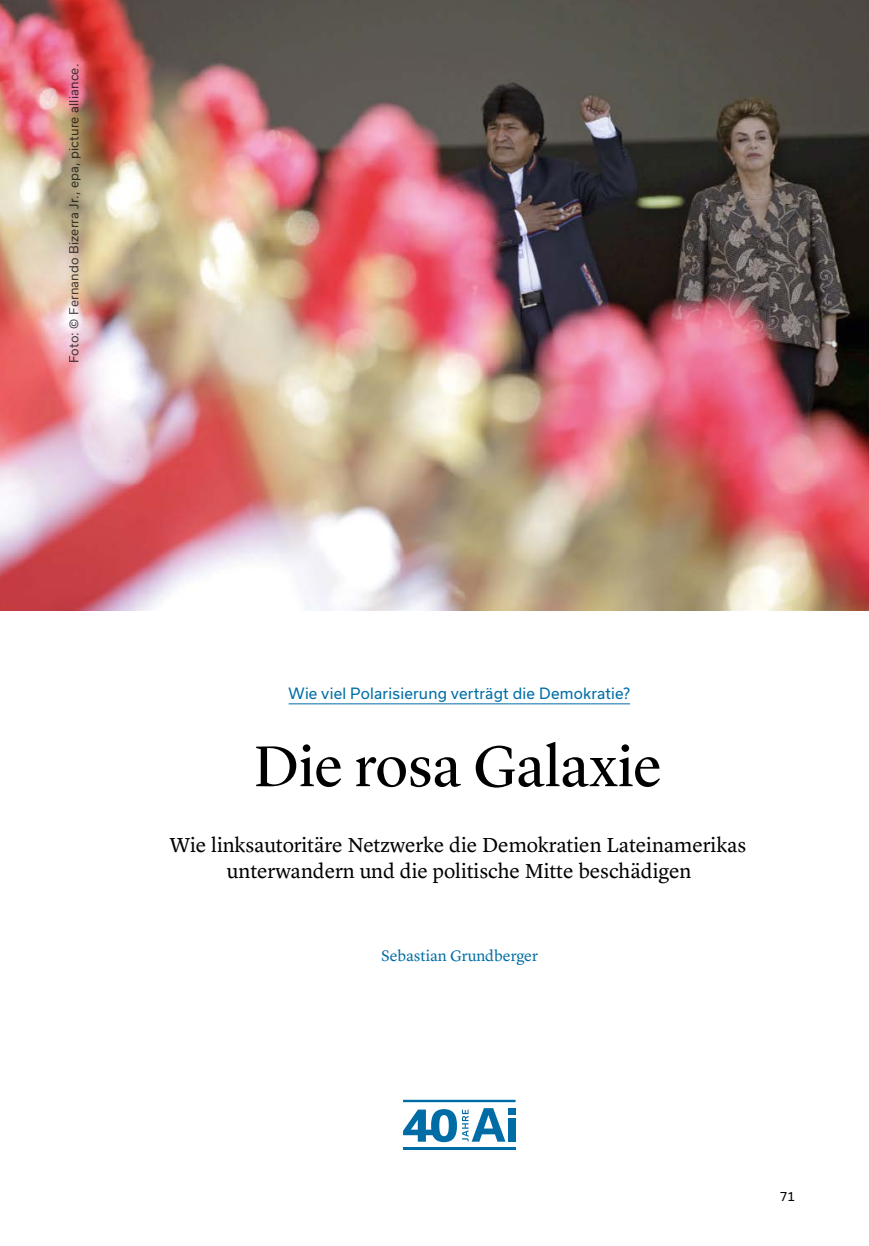
<style>
.page{position:relative;width:869px;height:1246px;background:#fff}
.page>*{position:absolute;margin:0;border:0;box-sizing:border-box;transform-origin:0 0}
.t1{font:59.5px "Lyon Display";color:#000}
.t2{font:21px/26.2px "Lyon Text";letter-spacing:-.005em;color:#000;text-align:center}
.t3{font:15.75px "Lyon Text";color:#006ea6}
.t4{font:14.88px "Usual";letter-spacing:.015em;color:#006ea6}
.t5{font:12.25px "Usual";letter-spacing:.015em;color:#000}
</style>
<div class="page">
<hr style="left:288px;top:703px;width:341px;height:1px;background:#006ea6">
<div style="left:508px;top:1107px;width:7px;height:6px;background:#006ca6"></div>
<div style="left:508px;top:1117px;width:7px;height:24px;background:#006ca6"></div>
<hr style="left:403px;top:1099px;width:112px;height:2px;background:#006ca6">
<hr style="left:403px;top:1147px;width:112px;height:2px;background:#006ca6">
<svg style="left:403px;top:1108px;width:102px;height:33px"></svg>
<img style="left:0;top:0;width:868px;height:611px">
<p class="t5" style="left:67px;top:363px;width:300px;rotate:-90deg">Foto: © Fernando Bizerra Jr., epa, picture alliance.</p>
<p class="t4" style="left:288px;top:684px;width:343px">Wie viel Polarisierung verträgt die Demokratie?</p>
<h1 class="t1" style="left:254px;top:721px;width:409px">Die rosa Galaxie</h1>
<p class="t2" style="left:170px;top:829px;width:577px">Wie linksautoritäre Netzwerke die Demokratien Lateinamerikas unterwandern und die politische Mitte beschädigen</p>
<p class="t3" style="left:381px;top:943px;width:158px">Sebastian Grundberger</p>
<p class="t5" style="left:779px;top:1188px;width:17px">71</p>
</div>
